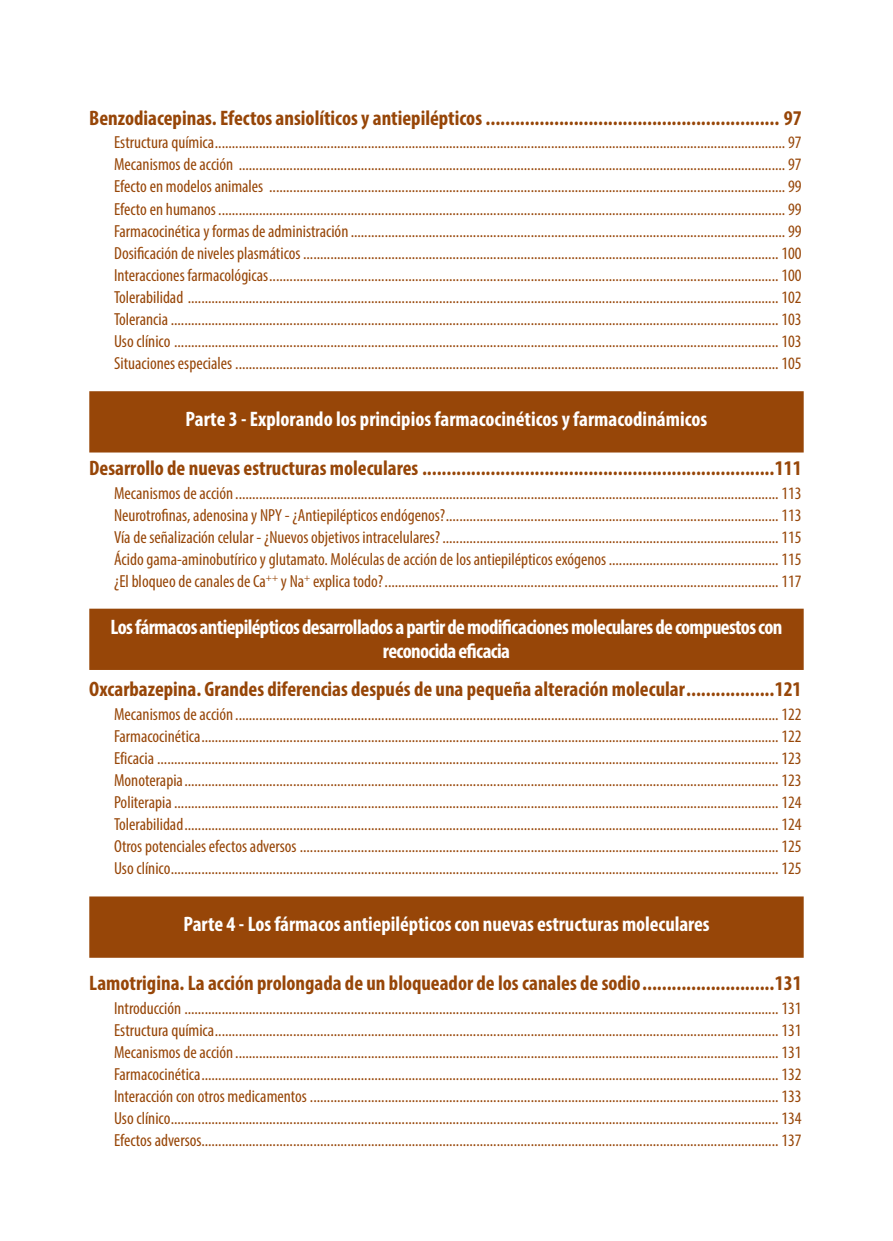
<style>
.page{position:relative;width:893px;height:1241px;background:#fff}
.page>*{position:absolute;margin:0;border:0;box-sizing:border-box;transform-origin:0 0}
.t1{font:700 condensed 21px "Myriad Pro";color:#974608}
.t2{font:700 condensed 21px "Myriad Pro";letter-spacing:-.005em;color:#fff}
.t3{font:700 condensed 21px/24.5px "Myriad Pro";letter-spacing:-.03em;color:#fff;text-align:center}
.t4{font:condensed 17.5px/22.1px "Myriad Pro";color:#974608;text-align:justify}
</style>
<div class="page">
<div style="left:89px;top:391px;width:715px;height:61px;background:#974608"></div>
<div style="left:89px;top:608px;width:715px;height:62px;background:#974608"></div>
<div style="left:89px;top:896px;width:715px;height:61px;background:#974608"></div>
<p class="t1" style="left:89px;top:105px;width:714px">Benzodiacepinas. Efectos ansiolíticos y antiepilépticos ............................................................ 97</p>
<p class="t4" style="left:114px;top:131px;width:689px">Estructura química........................................................................................................................................................................ 97<br>Mecanismos de acción ................................................................................................................................................................. 97<br>Efecto en modelos animales ........................................................................................................................................................ 99<br>Efecto en humanos....................................................................................................................................................................... 99<br>Farmacocinética y formas de administración ................................................................................................................................ 99<br>Dosificación de niveles plasmáticos ............................................................................................................................................ 100<br>Interacciones farmacológicas...................................................................................................................................................... 100<br>Tolerabilidad .............................................................................................................................................................................. 102<br>Tolerancia................................................................................................................................................................................... 103<br>Uso clínico .................................................................................................................................................................................. 103<br>Situaciones especiales ................................................................................................................................................................ 105</p>
<p class="t2" style="left:186px;top:406px;width:523px">Parte 3 - Explorando los principios farmacocinéticos y farmacodinámicos</p>
<p class="t1" style="left:89px;top:455px;width:714px">Desarrollo de nuevas estructuras moleculares ........................................................................111</p>
<p class="t4" style="left:114px;top:481px;width:689px">Mecanismos de acción ................................................................................................................................................................ 113<br>Neurotrofinas, adenosina y NPY - ¿Antiepilépticos endógenos?.................................................................................................. 113<br>Vía de señalización celular - ¿Nuevos objetivos intracelulares?................................................................................................... 115<br>Ácido gama-aminobutírico y glutamato. Moléculas de acción de los antiepilépticos exógenos.................................................. 115 ¿El bloqueo de canales de Ca<sup>++</sup> y Na<sup>+</sup> explica todo?.................................................................................................................... 117</p>
<p class="t3" style="left:111px;top:614px;width:673px">Los fármacos antiepilépticos desarrollados a partir de modificaciones moleculares de compuestos con reconocida eficacia</p>
<p class="t1" style="left:89px;top:676px;width:714px">Oxcarbazepina. Grandes diferencias después de una pequeña alteración molecular..................121</p>
<p class="t4" style="left:114px;top:702px;width:689px">Mecanismos de acción ................................................................................................................................................................ 122<br>Farmacocinética.......................................................................................................................................................................... 122<br>Eficacia ....................................................................................................................................................................................... 123<br>Monoterapia............................................................................................................................................................................... 123<br>Politerapia.................................................................................................................................................................................. 124<br>Tolerabilidad............................................................................................................................................................................... 124<br>Otros potenciales efectos adversos ............................................................................................................................................. 125<br>Uso clínico................................................................................................................................................................................... 125</p>
<p class="t2" style="left:183px;top:910px;width:528px">Parte 4 - Los fármacos antiepilépticos con nuevas estructuras moleculares</p>
<p class="t1" style="left:89px;top:969px;width:714px">Lamotrigina. La acción prolongada de un bloqueador de los canales de sodio...........................131</p>
<p class="t4" style="left:114px;top:996px;width:689px">Introducción ............................................................................................................................................................................... 131<br>Estructura química...................................................................................................................................................................... 131<br>Mecanismos de acción ................................................................................................................................................................ 131<br>Farmacocinética.......................................................................................................................................................................... 132<br>Interacción con otros medicamentos .......................................................................................................................................... 133<br>Uso clínico................................................................................................................................................................................... 134<br>Efectos adversos.......................................................................................................................................................................... 137</p>
</div>
